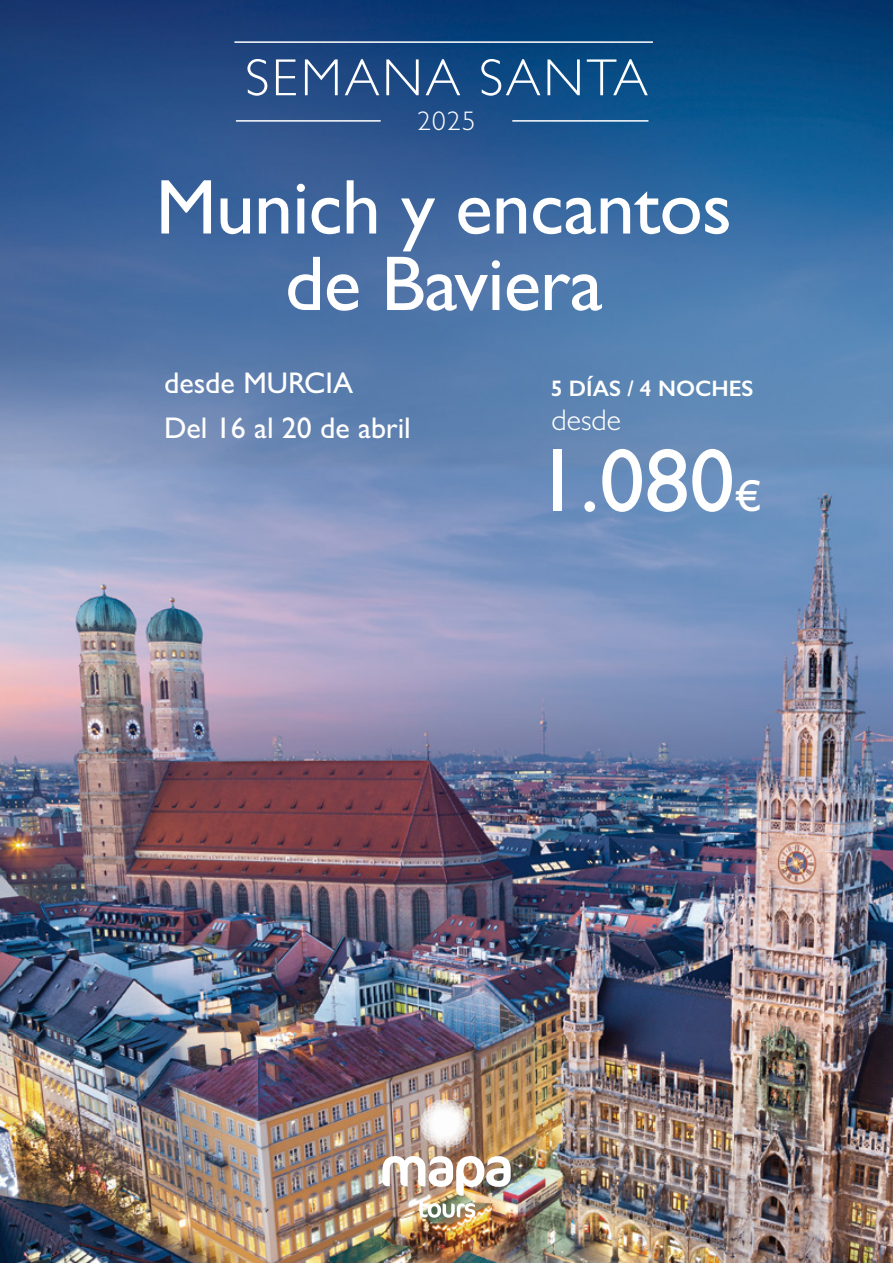
<style>
.page{position:relative;width:893px;height:1263px;background:#fff}
.page>*{position:absolute;margin:0;border:0;box-sizing:border-box;transform-origin:0 0}
.t1{font:500 90px "Gill Sans";color:#fff}
.t2{font:500 78px/76.5px "Gill Sans";letter-spacing:-.01em;color:#fff;text-align:center}
.t3{font:300 52.5px "Gill Sans";letter-spacing:.05em;color:#fff}
.t4{font:500 30px/44.5px "Gill Sans";color:#fff}
.t5{font:300 30px "Gill Sans";color:#fff}
.t6{font:300 27px "Gill Sans";color:#fff}
.t7{font:600 22.5px "Gill Sans";color:#fff}
.s1{font-size:45px}
</style>
<div class="page">
<img style="left:0;top:0;width:893px;height:1263px">
<svg style="left:421px;top:1100px;width:48px;height:47px"></svg>
<img style="left:382px;top:1156px;width:129px;height:62px">
<hr style="left:236px;top:120px;width:145px;height:2px;background:#fff">
<hr style="left:512px;top:120px;width:136px;height:2px;background:#fff">
<hr style="left:234px;top:41px;width:419px;height:2px;background:#fff">
<h3 class="t3" style="left:245px;top:46px;width:405px">SEMANA SANTA</h3>
<p class="t6" style="left:417px;top:104px;width:60px">2025</p>
<h2 class="t2" style="left:156px;top:168px;width:578px">Munich y encantos de Baviera</h2>
<p class="t4" style="left:164px;top:361px;width:248px">desde MURCIA<br>Del 16 al 20 de abril</p>
<p class="t7" style="left:551px;top:375px;width:204px">5 DÍAS / 4 NOCHES</p>
<p class="t5" style="left:552px;top:402px;width:71px">desde</p>
<h1 class="t1" style="left:535px;top:427px;width:229px">1.080<span class="s1">€</span></h1>
</div>
